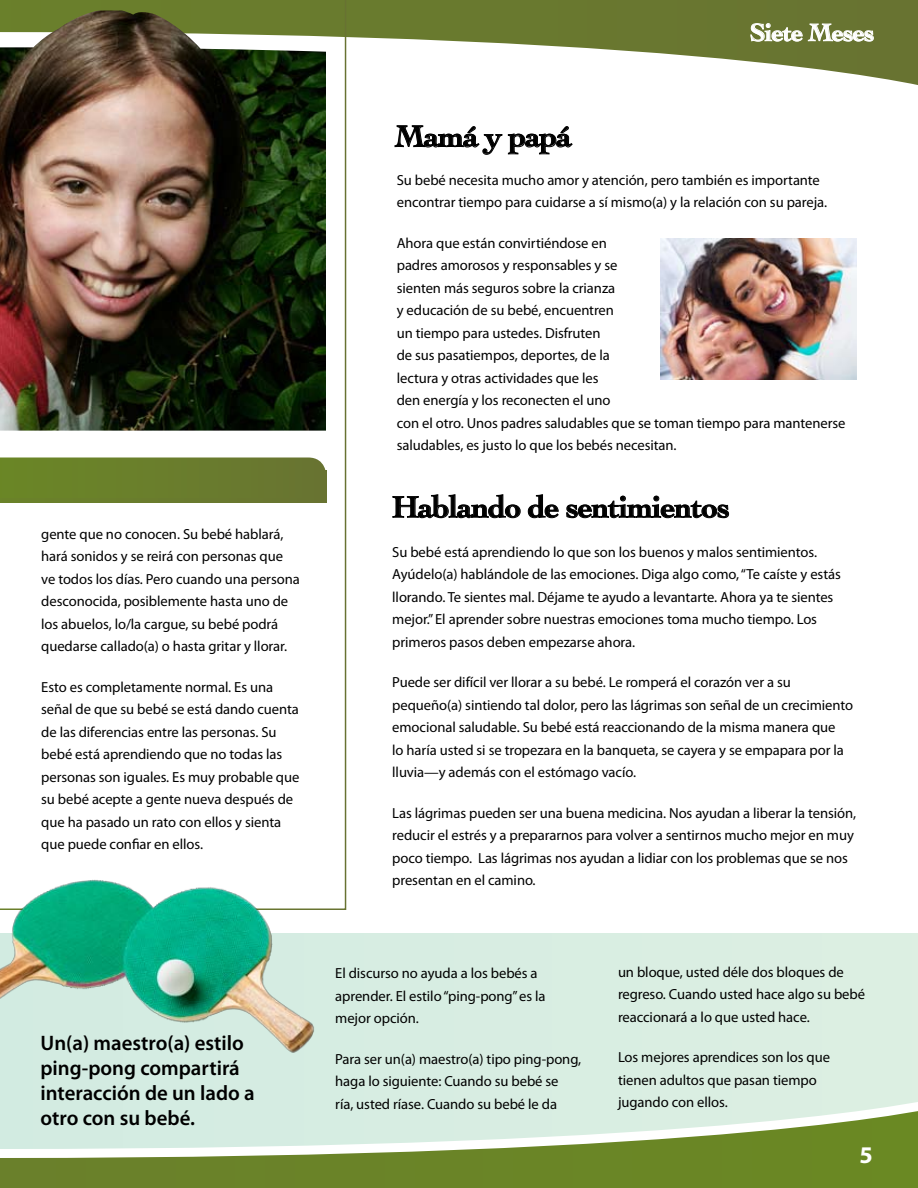
<style>
.page{position:relative;width:918px;height:1188px;background:#fff}
.page>*{position:absolute;margin:0;border:0;box-sizing:border-box;transform-origin:0 0}
.t1{font:700 31.5px "Cochin";letter-spacing:-.025em;color:#000}
.t2{font:700 25.5px "Cochin";letter-spacing:-.025em;color:#fff}
.t3{font:700 24px "Myriad Pro";color:#fff}
.t4{font:600 21px/25.2px "Myriad Pro";color:#000}
.t5{font:14.7px/22.5px "Myriad Pro";letter-spacing:-.005em;color:#000}
</style>
<div class="page">
<div style="left:0;top:934px;width:918px;height:225px;background:#d9eee2"></div>
<svg style="left:347px;top:0;width:571px;height:85px"></svg>
<svg style="left:0;top:1102px;width:918px;height:86px"></svg>
<svg style="left:392px;top:494px;width:129px;height:24px"></svg>
<svg style="left:528px;top:494px;width:31px;height:24px"></svg>
<svg style="left:566px;top:495px;width:163px;height:23px"></svg>
<svg style="left:394px;top:125px;width:179px;height:30px"></svg>
<img style="left:0;top:0;width:347px;height:910px">
<img style="left:660px;top:238px;width:197px;height:142px">
<img style="left:0;top:835px;width:326px;height:218px">
<div style="left:0;top:471px;width:326px;height:31px;background:#697b2e"></div>
<svg style="left:0;top:458px;width:326px;height:40px"></svg>
<div style="left:327px;top:48px;width:15px;height:400px;background:#fff"></div>
<svg style="left:750px;top:18px;width:124px;height:30px"></svg>
<p class="t5" style="left:41px;top:522px;width:260px">gente que no conocen. Su bebé hablará, hará sonidos y se reirá con personas que ve todos los días. Pero cuando una persona desconocida, posiblemente hasta uno de los abuelos, lo/la cargue, su bebé podrá quedarse callado(a) o hasta gritar y llorar.</p>
<p class="t5" style="left:41px;top:675px;width:260px">Esto es completamente normal. Es una señal de que su bebé se está dando cuenta de las diferencias entre las personas. Su bebé está aprendiendo que no todas las personas son iguales. Es muy probable que su bebé acepte a gente nueva después de que ha pasado un rato con ellos y sienta que puede confiar en ellos.</p>
<h3 class="t4" style="left:40px;top:1029px;width:216px">Un(a) maestro(a) estilo ping-pong compartirá interacción de un lado a otro con su bebé.</h3>
<h1 class="t1" style="left:395px;top:118px;width:178px">Mamá y papá</h1>
<h2 class="t2" style="left:750px;top:17px;width:126px">Siete Meses</h2>
<p class="t5" style="left:397px;top:168px;width:432px">Su bebé necesita mucho amor y atención, pero también es importante encontrar tiempo para cuidarse a sí mismo(a) y la relación con su pareja.</p>
<p class="t5" style="left:397px;top:231px;width:450px">Ahora que están convirtiéndose en<br>padres amorosos y responsables y se<br>sienten más seguros sobre la crianza<br>y educación de su bebé, encuentren<br>un tiempo para ustedes. Disfruten<br>de sus pasatiempos, deportes, de la<br>lectura y otras actividades que les<br>den energía y los reconecten el uno<br>con el otro. Unos padres saludables que se toman tiempo para mantenerse saludables, es justo lo que los bebés necesitan.</p>
<h1 class="t1" style="left:392px;top:488px;width:339px">Hablando de sentimientos</h1>
<p class="t5" style="left:392px;top:541px;width:450px">Su bebé está aprendiendo lo que son los buenos y malos sentimientos.<br>Ayúdelo(a) hablándole de las emociones. Diga algo como, “Te caíste y estás llorando. Te sientes mal. Déjame te ayudo a levantarte. Ahora ya te sientes mejor.” El aprender sobre nuestras emociones toma mucho tiempo. Los primeros pasos deben empezarse ahora.</p>
<p class="t5" style="left:392px;top:671px;width:462px">Puede ser difícil ver llorar a su bebé. Le romperá el corazón ver a su pequeño(a) sintiendo tal dolor, pero las lágrimas son señal de un crecimiento emocional saludable. Su bebé está reaccionando de la misma manera que<br>lo haría usted si se tropezara en la banqueta, se cayera y se empapara por la lluvia—y además con el estómago vacío.</p>
<p class="t5" style="left:392px;top:801px;width:466px">Las lágrimas pueden ser una buena medicina. Nos ayudan a liberar la tensión, reducir el estrés y a prepararnos para volver a sentirnos mucho mejor en muy poco tiempo. Las lágrimas nos ayudan a lidiar con los problemas que se nos presentan en el camino.</p>
<p class="t5" style="left:335px;top:962px;width:212px">El discurso no ayuda a los bebés a aprender. El estilo “ping-pong” es la mejor opción.</p>
<p class="t5" style="left:335px;top:1047px;width:248px">Para ser un(a) maestro(a) tipo ping-pong, haga lo siguiente: Cuando su bebé se<br>ría, usted ríase. Cuando su bebé le da</p>
<p class="t5" style="left:618px;top:961px;width:249px">un bloque, usted déle dos bloques de regreso. Cuando usted hace algo su bebé reaccionará a lo que usted hace.</p>
<p class="t5" style="left:618px;top:1046px;width:214px">Los mejores aprendices son los que tienen adultos que pasan tiempo jugando con ellos.</p>
<h3 class="t3" style="left:859px;top:1140px;width:15px">5</h3>
</div>
